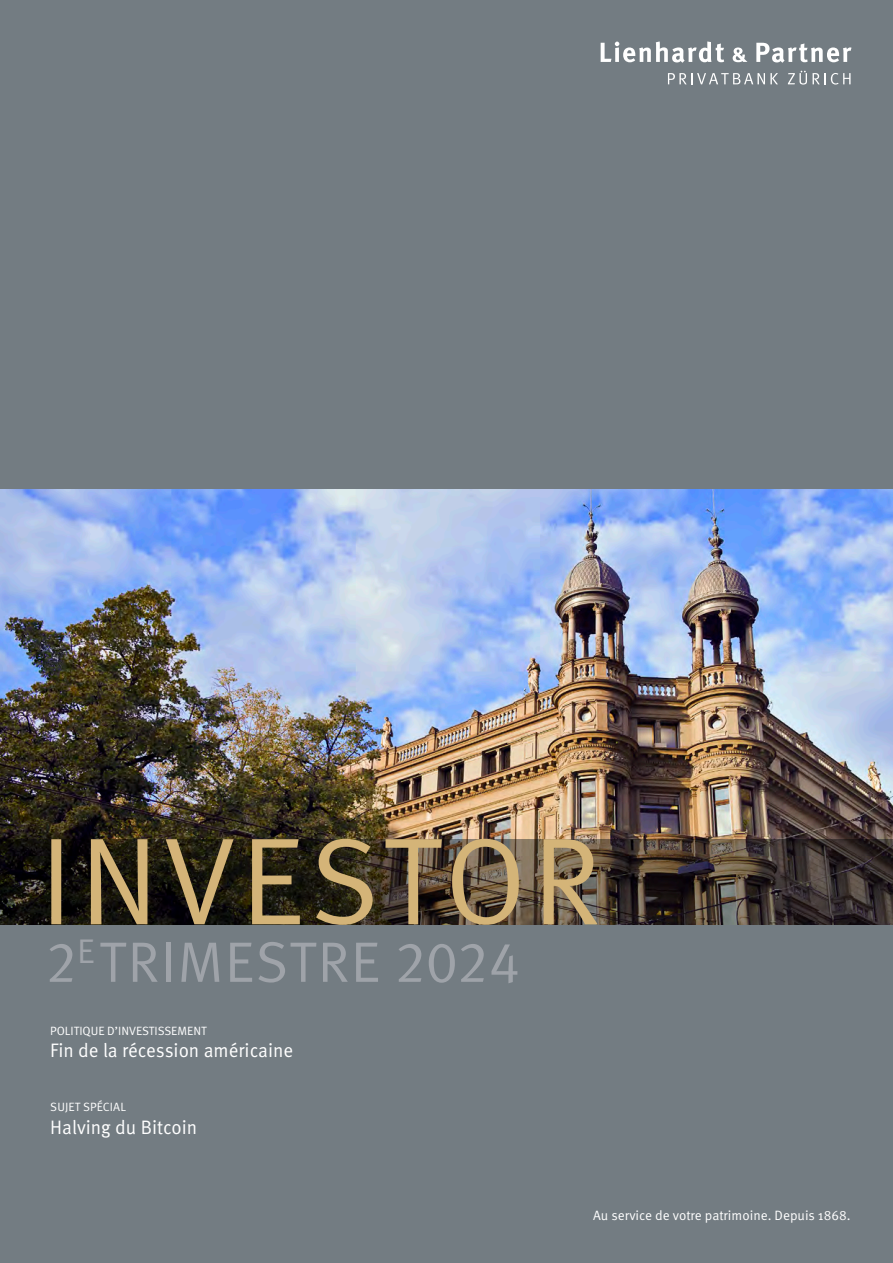
<style>
.page{position:relative;width:893px;height:1263px;background:#737c82}
.page>*{position:absolute;margin:0;border:0;box-sizing:border-box;transform-origin:0 0}
.Quartal{font:57px "Meta Pro Norm";letter-spacing:.025em;color:#9fa3a9}
.GT_Untertitel_um{font:19.5px "Meta Pro Norm";color:#fff;scale:.96 1}
.GT_um{font:13.5px "Meta Pro Norm";color:#fff}
.t1{font:12px "Meta Pro Norm";color:#fff}
</style>
<div class="page">
<img style="left:0;top:489px;width:893px;height:350px">
<svg style="left:0;top:839px;width:893px;height:85px;background:#372f2a"></svg>
<svg style="left:601px;top:41px;width:123px;height:22px"></svg>
<svg style="left:733px;top:48px;width:14px;height:14px"></svg>
<svg style="left:756px;top:43px;width:95px;height:20px"></svg>
<svg style="left:668px;top:73px;width:110px;height:11px"></svg>
<svg style="left:788px;top:71px;width:19px;height:14px"></svg>
<svg style="left:813px;top:73px;width:37px;height:12px"></svg>
<svg style="left:51px;top:839px;width:547px;height:86px;background:#62543a"></svg>
<p class="Quartal" style="left:46px;top:919px;width:476px">2<sup>E</sup>TRIMESTRE 2024</p>
<p class="t1" style="left:50px;top:1022px;width:158px">POLITIQUE D’INVESTISSEMENT</p>
<p class="GT_Untertitel_um" style="left:50px;top:1036px;width:255px">Fin de la récession américaine</p>
<p class="t1" style="left:50px;top:1098px;width:77px">SUJET SPÉCIAL</p>
<p class="GT_Untertitel_um" style="left:50px;top:1112px;width:155px">Halving du Bitcoin</p>
<p class="GT_um" style="left:593px;top:1205px;width:259px">Au service de votre patrimoine. Depuis 1868.</p>
</div>
